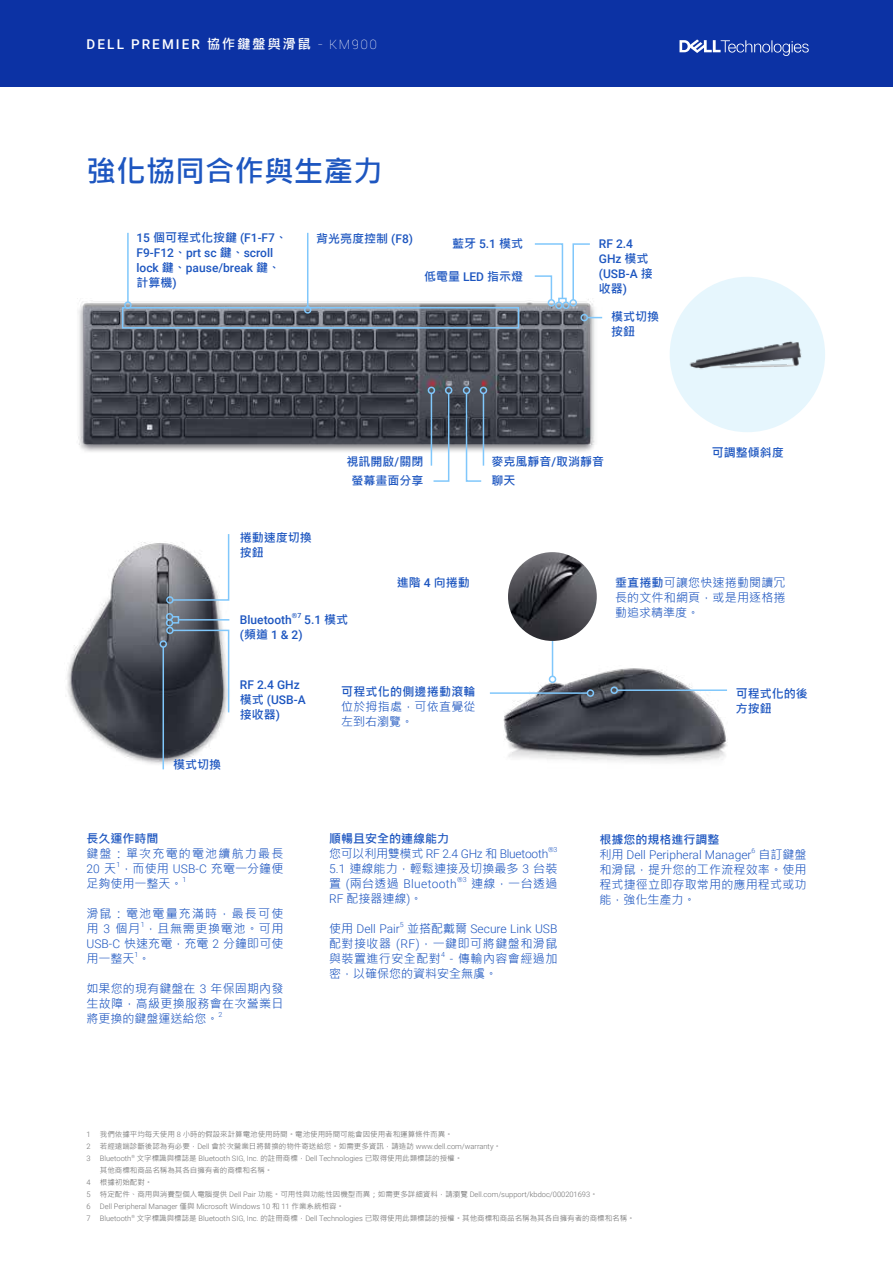
<style>
.page{position:relative;width:893px;height:1263px;background:#fff}
.page>*{position:absolute;margin:0;border:0;box-sizing:border-box;transform-origin:0 0}
.t1{font:700 29.7px "Microsoft Jheng Hei";color:#1d56c0}
.t2{font:500 13.5px "Roboto";letter-spacing:.155em;color:#fff}
.t3{font:12px/15px "Microsoft Jheng Hei";letter-spacing:.015em;color:#1d56c0;text-align:justify}
.t4{font:700 12px/15px "Microsoft Jheng Hei";color:#1d56c0}
.t5{font:500 12px/15px "Roboto";color:#1d56c0}
.t6{font:12px/15px "Microsoft Jheng Hei";letter-spacing:.1em;color:#1d56c0}
.t7{font:300 12px "Roboto";color:#1d56c0}
.t8{font:12px/15px "Microsoft Jheng Hei";letter-spacing:.045em;color:#1d56c0}
.t9{font:300 12px "Roboto";letter-spacing:-.02em;color:#1d56c0}
.t10{font:300 12px "Roboto";letter-spacing:.03em;color:#1d56c0}
.t11{font:700 12px "Microsoft Jheng Hei";letter-spacing:.02em;color:#1d56c0}
.t12{font:7.5px/12px "Microsoft Jheng Hei";color:#6e6e6e}
.t13{font:300 7.5px/12px "Roboto";color:#6e6e6e}
.t14{font:300 7.05px "Roboto";color:#1d56c0}
.t15{font:500 7.05px "Roboto";color:#1d56c0}
.t16{font:300 4.35px "Roboto";color:#6e6e6e}
.s1{font-family:"Microsoft Jheng Hei";font-weight:700}
.s2{font-weight:100}
.s3{font-family:"Roboto";font-weight:500}
.s4{font-weight:700}
.s5{font-family:"Roboto";font-weight:300}
.s6{font-family:"Microsoft Jheng Hei";font-weight:400}
</style>
<div class="page">
<div style="left:0;top:0;width:893px;height:86px;background:#0c32a4"></div>
<img style="left:489px;top:624px;width:238px;height:139px">
<img style="left:67px;top:542px;width:163px;height:228px">
<hr style="left:163px;top:647px;width:1px;height:122px;background:#80c7fb">
<div style="left:160px;top:640px;width:7px;height:8px;border:2px solid #80c7fb;border-radius:50%"></div>
<svg style="left:171px;top:629px;width:59px;height:85px;background:#4e535d"></svg>
<div style="left:166px;top:627px;width:8px;height:7px;border:2px solid #80c7fb;border-radius:50%"></div>
<svg style="left:171px;top:534px;width:59px;height:67px"></svg>
<div style="left:166px;top:596px;width:8px;height:8px;border:2px solid #80c7fb;border-radius:50%"></div>
<hr style="left:178px;top:619px;width:51px;height:1px;background:#80c7fb">
<div style="left:172px;top:616px;width:7px;height:8px;border:2px solid #80c7fb"></div>
<div style="left:166px;top:619px;width:7px;height:8px;border:2px solid #80c7fb;border-radius:50%"></div>
<div style="left:166px;top:613px;width:7px;height:7px;border:2px solid #80c7fb;border-radius:50%"></div>
<hr style="left:490px;top:692px;width:97px;height:2px;background:#80c7fb">
<div style="left:587px;top:689px;width:7px;height:8px;border:2px solid #80c7fb;border-radius:50%"></div>
<hr style="left:617px;top:689px;width:110px;height:2px;background:#80c7fb">
<div style="left:610px;top:686px;width:8px;height:8px;border:2px solid #80c7fb;border-radius:50%"></div>
<hr style="left:552px;top:614px;width:1px;height:62px;background:#80c7fb">
<div style="left:549px;top:675px;width:7px;height:8px;border:2px solid #80c7fb;border-radius:50%"></div>
<img style="left:508px;top:552px;width:89px;height:89px;border-radius:44px">
<img style="left:670px;top:277px;width:155px;height:155px;border-radius:78px">
<img style="left:78px;top:274px;width:620px;height:192px">
<div style="left:122px;top:307px;width:397px;height:22px;border:2px solid #80c7fb"></div>
<svg style="left:588px;top:317px;width:14px;height:1px"></svg>
<div style="left:580px;top:314px;width:8px;height:7px;border:2px solid #80c7fb;border-radius:50%"></div>
<svg style="left:572px;top:243px;width:19px;height:58px"></svg>
<div style="left:569px;top:299px;width:8px;height:8px;border:2px solid #80c7fb;border-radius:50%"></div>
<div style="left:548px;top:299px;width:7px;height:8px;border:2px solid #80c7fb;border-radius:50%"></div>
<svg style="left:533px;top:243px;width:31px;height:58px"></svg>
<div style="left:558px;top:298px;width:9px;height:5px;border:2px solid #80c7fb"></div>
<div style="left:562px;top:302px;width:8px;height:7px;border:2px solid #80c7fb;border-radius:50%"></div>
<div style="left:555px;top:302px;width:8px;height:7px;border:2px solid #80c7fb;border-radius:50%"></div>
<hr style="left:431px;top:393px;width:1px;height:73px;background:#80c7fb">
<div style="left:428px;top:387px;width:7px;height:7px;border:2px solid #80c7fb;border-radius:50%"></div>
<hr style="left:483px;top:393px;width:1px;height:73px;background:#80c7fb">
<div style="left:480px;top:387px;width:7px;height:7px;border:2px solid #80c7fb;border-radius:50%"></div>
<svg style="left:432px;top:392px;width:18px;height:90px"></svg>
<div style="left:445px;top:387px;width:7px;height:7px;border:2px solid #80c7fb;border-radius:50%"></div>
<svg style="left:465px;top:392px;width:18px;height:90px"></svg>
<div style="left:463px;top:387px;width:7px;height:7px;border:2px solid #80c7fb;border-radius:50%"></div>
<hr style="left:307px;top:233px;width:1px;height:74px;background:#80c7fb">
<div style="left:304px;top:306px;width:7px;height:8px;border:2px solid #80c7fb;border-radius:50%"></div>
<hr style="left:127px;top:233px;width:2px;height:69px;background:#80c7fb">
<div style="left:124px;top:301px;width:8px;height:8px;border:2px solid #80c7fb;border-radius:50%"></div>
<svg style="left:679px;top:39px;width:130px;height:17px"></svg>
<h2 class="t2" style="left:87px;top:35px;width:292px">DELL PREMIER <span class="s1">協作鍵盤與滑鼠</span> <span class="s2">- KM900</span></h2>
<h1 class="t1" style="left:86px;top:153px;width:298px">強化協同合作與生產力</h1>
<h3 class="t5" style="left:136px;top:230px;width:152px">15 <span class="s1">個可程式化按鍵</span> (F1-F7<span class="s1">、<br></span>F9-F12<span class="s1">、</span>prt sc <span class="s1">鍵、</span>scroll lock <span class="s1">鍵、</span>pause/break <span class="s1">鍵、</span></h3>
<h3 class="t4" style="left:136px;top:275px;width:42px">計算機<span class="s3">)</span></h3>
<h3 class="t4" style="left:316px;top:231px;width:98px">背光亮度控制 <span class="s3">(F8)</span></h3>
<h3 class="t4" style="left:452px;top:236px;width:72px">藍牙 <span class="s3">5.1</span> 模式</h3>
<h3 class="t4" style="left:424px;top:269px;width:101px">低電量 <span class="s3">LED</span> 指示燈</h3>
<h3 class="t5" style="left:599px;top:236px;width:55px">RF 2.4<br>GHz <span class="s1">模式</span>(USB-A <span class="s1">接</span></h3>
<h3 class="t4" style="left:599px;top:281px;width:30px">收器<span class="s3">)</span></h3>
<h3 class="t4" style="left:611px;top:309px;width:49px">模式切換按鈕</h3>
<h3 class="t4" style="left:240px;top:530px;width:73px">捲動速度切換按鈕</h3>
<h3 class="t4" style="left:347px;top:451px;width:78px;line-height:19.5px;text-align:center">視訊開啟<span class="s3">/</span>關閉螢幕畫面分享</h3>
<h3 class="t4" style="left:491px;top:454px;width:114px">麥克風靜音<span class="s3">/</span>取消靜音</h3>
<h3 class="t4" style="left:491px;top:473px;width:25px">聊天</h3>
<h3 class="t4" style="left:712px;top:445px;width:73px">可調整傾斜度</h3>
<h3 class="t4" style="left:173px;top:757px;width:49px">模式切換</h3>
<h3 class="t4" style="left:397px;top:575px;width:74px">進階 <span class="s3">4</span> 向捲動</h3>
<h3 class="t3" style="left:615px;top:575px;width:172px"><span class="s4">垂直捲動</span>可讓您快速捲動閱讀冗長的文件和網頁，或是用逐格捲動追求精準度。</h3>
<h3 class="t5" style="left:240px;top:612px;width:53px">Bluetooth</h3>
<p class="t15" style="left:292px;top:610px;width:11px">®7</p>
<h3 class="t5" style="left:304px;top:612px;width:45px">5.1 <span class="s1">模式</span></h3>
<h3 class="t5" style="left:240px;top:627px;width:64px">(<span class="s1">頻道</span> 1 &amp; 2)</h3>
<h3 class="t5" style="left:240px;top:676px;width:67px">RF 2.4 GHz<span class="s1">模式</span> (USB-A</h3>
<h3 class="t4" style="left:240px;top:707px;width:42px">接收器<span class="s3">)</span></h3>
<h3 class="t11" style="left:341px;top:684px;width:136px">可程式化的側邊捲動滾輪</h3>
<h3 class="t3" style="left:341px;top:699px;width:136px">位於拇指處，可依直覺從左到右瀏覽。</h3>
<h3 class="t4" style="left:736px;top:686px;width:74px">可程式化的後方按鈕</h3>
<h3 class="t4" style="left:86px;top:831px;width:73px">長久運作時間</h3>
<h3 class="t6" style="left:86px;top:846px;width:199px">鍵盤：單次充電的電池續航力最長<br><span class="s5">20</span> 天，而使用 <span class="s5">USB-C</span> 充電一分鐘便</h3>
<p class="t14" style="left:116px;top:860px;width:5px">1</p>
<h3 class="t3" style="left:86px;top:876px;width:97px">足夠使用一整天。</h3>
<p class="t14" style="left:182px;top:875px;width:5px">1</p>
<h3 class="t6" style="left:86px;top:906px;width:199px">滑鼠：電池電量充滿時，最長可使用 <span class="s5">3</span> 個月，且無需更換電池。可用</h3>
<p class="t14" style="left:141px;top:920px;width:5px">1</p>
<h3 class="t3" style="left:86px;top:936px;width:199px"><span class="s5">USB-C</span> 快速充電，充電 <span class="s5">2</span> 分鐘即可使用一整天。</h3>
<p class="t14" style="left:134px;top:950px;width:5px">1</p>
<h3 class="t3" style="left:86px;top:981px;width:199px">如果您的現有鍵盤在 <span class="s5">3</span> 年保固期內發生故障，高級更換服務會在次營業日將更換的鍵盤運送給您。</h3>
<p class="t14" style="left:218px;top:1010px;width:5px">2</p>
<h3 class="t4" style="left:329px;top:831px;width:121px">順暢且安全的連線能力</h3>
<h3 class="t9" style="left:329px;top:845px;width:221px"><span class="s6">您可以利用雙模式</span> RF 2.4 GHz <span class="s6">和</span> Bluetooth</h3>
<p class="t14" style="left:548px;top:845px;width:11px">®3</p>
<h3 class="t3" style="left:329px;top:861px;width:230px"><span class="s5">5.1</span> 連線能力，輕鬆連接及切換最多 <span class="s5">3</span> 台裝</h3>
<h3 class="t10" style="left:329px;top:875px;width:129px"><span class="s6">置</span> (<span class="s6">兩台透過</span> Bluetooth</h3>
<p class="t14" style="left:457px;top:875px;width:11px">®3</p>
<h3 class="t3" style="left:471px;top:876px;width:88px">連線，一台透過</h3>
<h3 class="t3" style="left:329px;top:891px;width:95px"><span class="s5">RF</span> 配接器連線<span class="s5">)</span>。</h3>
<h3 class="t7" style="left:329px;top:920px;width:72px"><span class="s6">使用</span> Dell Pair</h3>
<p class="t14" style="left:400px;top:920px;width:5px">5</p>
<h3 class="t7" style="left:407px;top:920px;width:152px"><span class="s6">並搭配戴爾</span> Secure Link USB</h3>
<h3 class="t8" style="left:329px;top:936px;width:230px">配對接收器 <span class="s5">(RF)</span>，一鍵即可將鍵盤和滑鼠與裝置進行安全配對</h3>
<p class="t14" style="left:441px;top:950px;width:5px">4</p>
<h3 class="t3" style="left:329px;top:951px;width:230px;text-indent:121px"><span class="s5">-</span> 傳輸內容會經過加密，以確保您的資料安全無虞。</h3>
<h3 class="t4" style="left:599px;top:832px;width:121px">根據您的規格進行調整</h3>
<h3 class="t7" style="left:599px;top:846px;width:154px"><span class="s6">利用</span> Dell Peripheral Manager</h3>
<p class="t14" style="left:752px;top:846px;width:5px">6</p>
<h3 class="t3" style="left:599px;top:847px;width:209px;text-indent:159px">自訂鍵盤和滑鼠，提升您的工作流程效率。使用程式捷徑立即存取常用的應用程式或功能，強化生產力。</h3>
<p class="t12" style="left:86px;top:1128px;width:416px"><span class="s5">1</span> 我們依據平均每天使用 <span class="s5">8</span> 小時的假設來計算電池使用時間。電池使用時間可能會因使用者和運算條件而異。<br><span class="s5">2</span> 若經遠端診斷後認為有必要，<span class="s5">Dell</span> 會於次營業日將替換的物件寄送給您。如需更多資訊，請造訪 <span class="s5">www.dell.com/warranty</span>。</p>
<p class="t13" style="left:86px;top:1152px;width:47px">3 Bluetooth</p>
<p class="t16" style="left:131px;top:1153px;width:5px">®</p>
<p class="t13" style="left:137px;top:1152px;width:327px"><span class="s6">文字標識與標誌是</span> Bluetooth SIG, Inc. <span class="s6">的註冊商標，</span>Dell Technologies <span class="s6">已取得使用此類標誌的授權。</span></p>
<p class="t12" style="left:86px;top:1164px;width:513px;text-indent:13px">其他商標和商品名稱為其各自擁有者的商標和名稱。<br><span class="s5">4</span> 根據初始配對。<br><span class="s5">5</span> 特定配件、商用與消費型個人電腦提供 <span class="s5">Dell Pair</span> 功能。可用性與功能性因機型而異；如需更多詳細資料，請瀏覽 <span class="s5">Dell.com/support/kbdoc/000201693</span>。</p>
<p class="t13" style="left:86px;top:1200px;width:259px">6 Dell Peripheral Manager <span class="s6">僅與</span> Microsoft Windows 10 <span class="s6">和</span> 11 <span class="s6">作業系統相容。<br></span>7 Bluetooth</p>
<p class="t16" style="left:131px;top:1213px;width:5px">®</p>
<p class="t12" style="left:137px;top:1212px;width:499px">文字標識與標誌是 <span class="s5">Bluetooth SIG, Inc.</span> 的註冊商標，<span class="s5">Dell Technologies</span> 已取得使用此類標誌的授權。其他商標和商品名稱為其各自擁有者的商標和名稱。</p>
</div>
